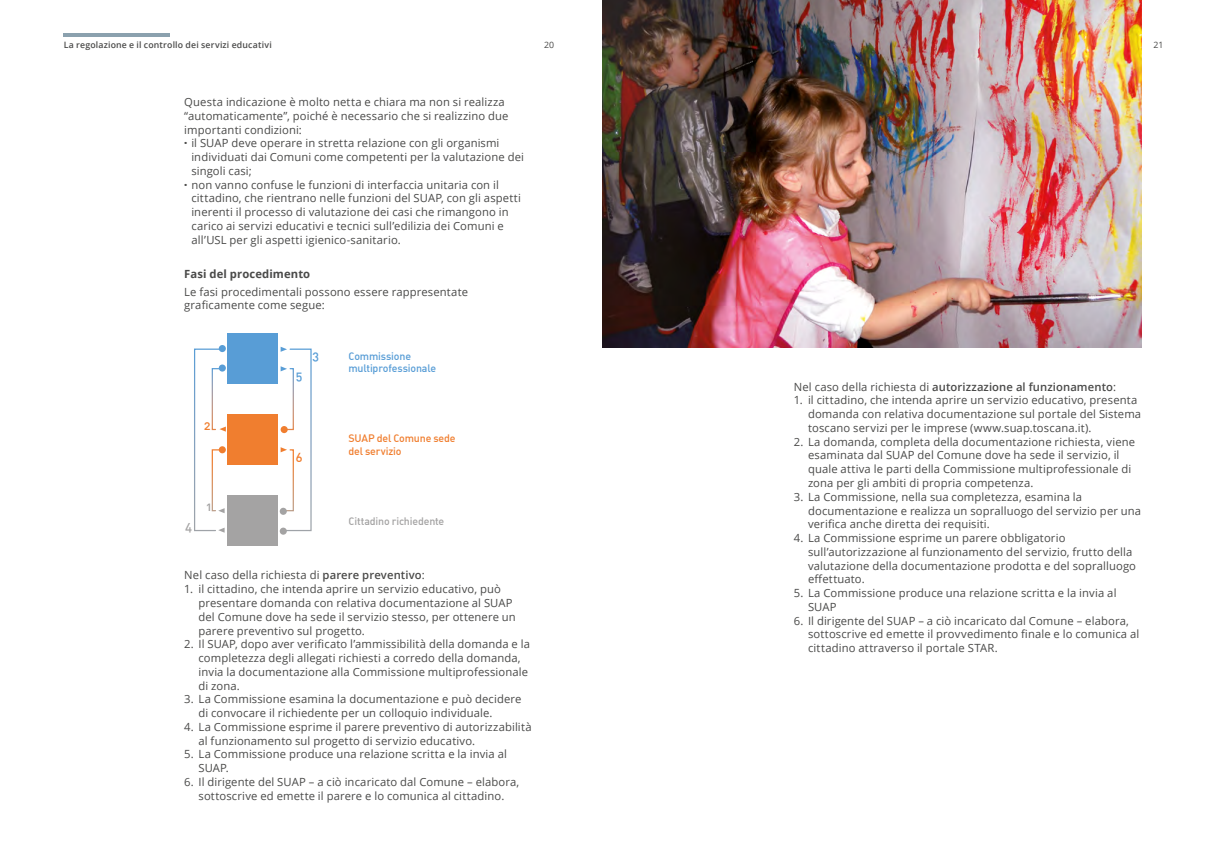
<style>
.page{position:relative;width:1205px;height:851px;background:#fff}
.page>*{position:absolute;margin:0;border:0;box-sizing:border-box;transform-origin:0 0}
.t1{font:12.5px "DIN Medium Alternate";color:#a4a3a3}
.t2{font:12.5px "DIN Medium Alternate";color:#f07e2f}
.t3{font:12.5px "DIN Medium Alternate";color:#589dd6}
.t4{font:11.25px/13.8px "Open Sans";letter-spacing:.01em;color:#4a4a49}
.t5{font:600 11.25px "Open Sans";letter-spacing:.01em;color:#4a4a49}
.t6{font:700 11.25px "Open Sans";letter-spacing:.01em;color:#4a4a49}
.t7{font:10.62px/12.5px "DIN Medium Alternate";letter-spacing:-.015em;color:#589dd6}
.t8{font:10.62px/12.5px "DIN Medium Alternate";letter-spacing:-.015em;color:#f07e2f}
.t9{font:10.62px "DIN Medium Alternate";letter-spacing:-.015em;color:#a4a3a3}
.t10{font:600 8.75px "Open Sans";letter-spacing:.02em;color:#4a4a49}
.t11{font:8.75px "Open Sans";color:#4a4a49}
.s1{font-weight:800}
.s2{font-weight:600}
.s3{font-weight:400}
</style>
<div class="page">
<hr style="left:64px;top:34px;width:106px;height:3px;background:#8ba1ae">
<div style="left:228px;top:333px;width:50px;height:50px;background:#589dd6"></div>
<div style="left:228px;top:414px;width:50px;height:51px;background:#f07e2f"></div>
<div style="left:228px;top:495px;width:50px;height:51px;background:#a4a3a3"></div>
<div style="left:219px;top:345px;width:7px;height:7px;background:#589dd6;border-radius:50%"></div>
<div style="left:280px;top:527px;width:7px;height:7px;background:#a4a3a3;border-radius:50%"></div>
<svg style="left:194px;top:348px;width:32px;height:184px"></svg>
<svg style="left:281px;top:347px;width:31px;height:184px"></svg>
<img style="left:602px;top:0;width:539px;height:347px">
<p class="t10" style="left:64px;top:39px;width:210px">La regolazione e il controllo dei servizi educativi</p>
<p class="t11" style="left:544px;top:39px;width:12px">20</p>
<p class="t11" style="left:1153px;top:39px;width:12px">21</p>
<p class="t4" style="left:184px;top:95px;width:322px">Questa indicazione è molto netta e chiara ma non si realizza</p>
<p class="t4" style="left:184px;top:109px;width:326px">“automaticamente”, poiché è necessario che si realizzino due</p>
<p class="t4" style="left:184px;top:122px;width:119px">importanti condizioni:</p>
<p class="t4" style="left:184px;top:136px;width:317px"><span class="s1">·</span> il SUAP deve operare in stretta relazione con gli organismi</p>
<p class="t4" style="left:191px;top:150px;width:334px">individuati dai Comuni come competenti per la valutazione dei</p>
<p class="t4" style="left:191px;top:164px;width:62px">singoli casi;</p>
<p class="t4" style="left:184px;top:177px;width:316px"><span class="s1">·</span> non vanno confuse le funzioni di interfaccia unitaria con il</p>
<p class="t4" style="left:191px;top:191px;width:331px">cittadino, che rientrano nelle funzioni del SUAP, con gli aspetti</p>
<p class="t4" style="left:191px;top:205px;width:319px">inerenti il processo di valutazione dei casi che rimangono in</p>
<p class="t4" style="left:191px;top:219px;width:314px">carico ai servizi educativi e tecnici sull’edilizia dei Comuni e</p>
<p class="t4" style="left:191px;top:232px;width:211px">all’USL per gli aspetti igienico-sanitario.</p>
<p class="t6" style="left:184px;top:266px;width:127px">Fasi del procedimento</p>
<p class="t4" style="left:184px;top:284px;width:285px">Le fasi procedimentali possono essere rappresentate graficamente come segue:</p>
<p class="t7" style="left:348px;top:349px;width:89px">Commissione multiprofessionale</p>
<p class="t3" style="left:312px;top:347px;width:8px">3</p>
<p class="t3" style="left:296px;top:367px;width:8px">5</p>
<p class="t2" style="left:204px;top:417px;width:8px">2</p>
<p class="t1" style="left:185px;top:518px;width:9px">4</p>
<p class="t1" style="left:207px;top:498px;width:7px">1</p>
<p class="t2" style="left:296px;top:449px;width:8px">6</p>
<p class="t8" style="left:348px;top:432px;width:109px">SUAP del Comune sede del servizio</p>
<p class="t9" style="left:348px;top:514px;width:97px">Cittadino richiedente</p>
<p class="t4" style="left:184px;top:568px;width:242px">Nel caso della richiesta di <span class="s2">parere preventivo</span>:</p>
<p class="t4" style="left:198px;top:582px;width:319px;text-indent:-14px">1. il cittadino, che intenda aprire un servizio educativo, può presentare domanda con relativa documentazione al SUAP del Comune dove ha sede il servizio stesso, per ottenere un parere preventivo sul progetto.</p>
<p class="t4" style="left:198px;top:637px;width:333px;text-indent:-14px">2. Il SUAP, dopo aver verificato l’ammissibilità della domanda e la completezza degli allegati richiesti a corredo della domanda, invia la documentazione alla Commissione multiprofessionale di zona.</p>
<p class="t4" style="left:198px;top:692px;width:324px;text-indent:-14px">3. La Commissione esamina la documentazione e può decidere di convocare il richiedente per un colloquio individuale.</p>
<p class="t4" style="left:198px;top:719px;width:335px;text-indent:-14px">4. La Commissione esprime il parere preventivo di autorizzabilità al funzionamento sul progetto di servizio educativo.</p>
<p class="t4" style="left:198px;top:747px;width:310px;text-indent:-14px">5. La Commissione produce una relazione scritta e la invia al<br>SUAP.</p>
<p class="t4" style="left:184px;top:774px;width:337px;text-align:center">6. Il dirigente del SUAP – a ciò incaricato dal Comune – elabora, sottoscrive ed emette il parere e lo comunica al cittadino.</p>
<p class="t5" style="left:794px;top:379px;width:324px"><span class="s3">Nel caso della richiesta di</span> autorizzazione al funzionamento<span class="s3">:</span></p>
<p class="t4" style="left:808px;top:393px;width:335px;text-indent:-14px">1. il cittadino, che intenda aprire un servizio educativo, presenta domanda con relativa documentazione sul portale del Sistema toscano servizi per le imprese (www.suap.toscana.it).</p>
<p class="t4" style="left:808px;top:434px;width:329px;text-indent:-14px">2. La domanda, completa della documentazione richiesta, viene esaminata dal SUAP del Comune dove ha sede il servizio, il quale attiva le parti della Commissione multiprofessionale di zona per gli ambiti di propria competenza.</p>
<p class="t4" style="left:808px;top:489px;width:335px;text-indent:-14px">3. La Commissione, nella sua completezza, esamina la documentazione e realizza un sopralluogo del servizio per una verifica anche diretta dei requisiti.</p>
<p class="t4" style="left:808px;top:530px;width:329px;text-indent:-14px">4. La Commissione esprime un parere obbligatorio sull’autorizzazione al funzionamento del servizio, frutto della valutazione della documentazione prodotta e del sopralluogo effettuato.</p>
<p class="t4" style="left:808px;top:585px;width:310px;text-indent:-14px">5. La Commissione produce una relazione scritta e la invia al<br>SUAP</p>
<p class="t4" style="left:808px;top:613px;width:333px;text-indent:-14px">6. Il dirigente del SUAP – a ciò incaricato dal Comune – elabora, sottoscrive ed emette il provvedimento finale e lo comunica al cittadino attraverso il portale STAR.</p>
</div>
